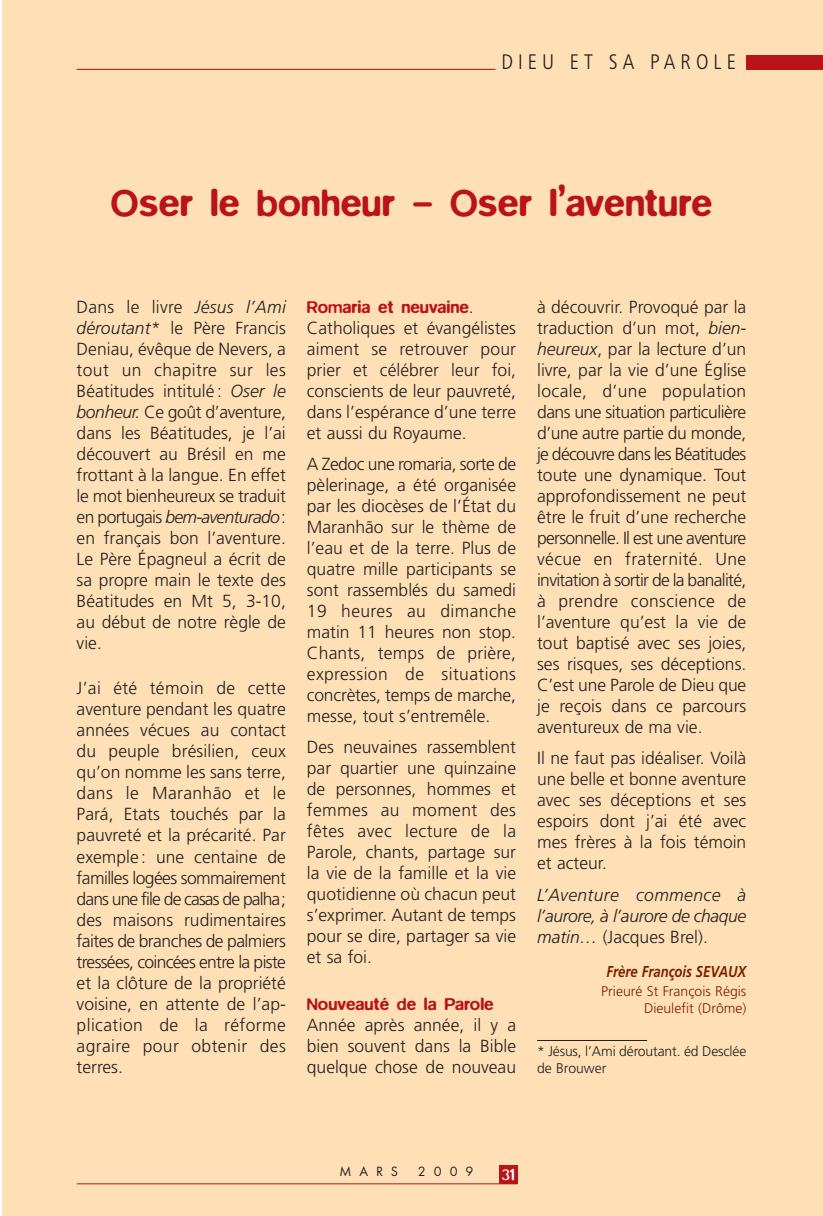
<style>
.page{position:relative;width:823px;height:1216px;background:#fff}
.page>*{position:absolute;margin:0;border:0;box-sizing:border-box;transform-origin:0 0}
.t1{font:500 38.5px "Blur";color:#ba1319}
.t2{font:300 condensed 21px "Frutiger LT Std";letter-spacing:.24em;color:#231f20}
.t3{font:300 17.5px/21px "Frutiger";color:#231f20;text-align:justify}
.t4{font:italic 300 17.5px/21px "Frutiger";letter-spacing:-.02em;color:#231f20;text-align:justify}
.t5{font:500 17.5px "Blur";color:#ba1319}
.t6{font:300 17.5px "Blur";color:#fff}
.t7{font:italic 700 15.75px "Frutiger";color:#7a2000;scale:.83 1}
.t8{font:300 14px/17.5px "Frutiger";letter-spacing:-.01em;color:#231f20}
.t9{font:300 14px/17.7px "Frutiger";color:#7a2000;text-align:right}
.t10{font:14px "Futura T";letter-spacing:.565em;color:#231f20}
.s1{font-style:italic}
.s2{font-family:"Frutiger";font-weight:300;color:#231f20}
.s3{font-style:normal}
</style>
<div class="page">
<div style="left:2px;top:0;width:821px;height:1216px;background:#ffe0b6"></div>
<p class="t2" style="left:501px;top:53px;width:236px">DIEU ET SA PAROLE</p>
<h1 class="t1" style="left:111px;top:190px;width:603px">Oser le bonheur – Oser l’aventure</h1>
<p class="t3" style="left:77px;top:298px;width:211px">Dans le livre <span class="s1">Jésus l’Ami déroutant*</span> le Père Francis Deniau, évêque de Nevers, a tout un chapitre sur les Béatitudes intitulé: <span class="s1">Oser le bonheur.</span> Ce goût d’aventure, dans les Béatitudes, je l’ai découvert au Brésil en me frottant à la langue. En effet le mot bienheureux se traduit en portugais <span class="s1">bem-aventurado</span>: en français bon l’aventure.<br>Le Père Épagneul a écrit de sa propre main le texte des Béatitudes en Mt 5, 3-10, au début de notre règle de vie.</p>
<p class="t3" style="left:77px;top:679px;width:211px">J’ai été témoin de cette aventure pendant les quatre années vécues au contact du peuple brésilien, ceux qu’on nomme les sans terre, dans le Maranhão et le Pará, Etats touchés par la pauvreté et la précarité. Par exemple: une centaine de familles logées sommairement dans une file de casas de palha; des maisons rudimentaires faites de branches de palmiers tressées, coincées entre la piste et la clôture de la propriété voisine, en attente de l’ap&shy;plication de la réforme agraire pour obtenir des terres.</p>
<p class="t5" style="left:307px;top:301px;width:168px">Romaria et neuvaine<span class="s2">.</span></p>
<p class="t3" style="left:307px;top:318px;width:211px">Catholiques et évangélistes aiment se retrouver pour prier et célébrer leur foi, conscients de leur pauvreté, dans l’espérance d’une terre et aussi du Royaume.</p>
<p class="t3" style="left:307px;top:454px;width:211px">A Zedoc une romaria, sorte de pèlerinage, a été organisée par les diocèses de l’État du Maranhão sur le thème de l’eau et de la terre. Plus de quatre mille participants se sont rassemblés du samedi 19 heures au dimanche matin 11 heures non stop.<br>Chants, temps de prière, expression de situations concrètes, temps de marche, messe, tout s’entremêle.</p>
<p class="t3" style="left:307px;top:738px;width:211px">Des neuvaines rassemblent par quartier une quinzaine de personnes, hommes et femmes au moment des fêtes avec lecture de la Parole, chants, partage sur la vie de la famille et la vie quotidienne où chacun peut s’exprimer. Autant de temps pour se dire, partager sa vie et sa foi.</p>
<p class="t5" style="left:307px;top:998px;width:188px">Nouveauté de la Parole</p>
<p class="t3" style="left:307px;top:1015px;width:211px">Année après année, il y a bien souvent dans la Bible quelque chose de nouveau</p>
<p class="t3" style="left:537px;top:298px;width:211px">à découvrir. Provoqué par la traduction d’un mot, <span class="s1">bien&shy;heureux</span>, par la lecture d’un livre, par la vie d’une Église locale, d’une population dans une situation particulière d’une autre partie du monde, je découvre dans les Béatitudes toute une dynamique. Tout approfondissement ne peut être le fruit d’une recherche personnelle. Il est une aventure vécue en fraternité. Une invitation à sortir de la banalité, à prendre conscience de l’aventure qu’est la vie de tout baptisé avec ses joies, ses risques, ses déceptions.<br>C’est une Parole de Dieu que je reçois dans ce parcours aventureux de ma vie.</p>
<p class="t3" style="left:537px;top:749px;width:211px">Il ne faut pas idéaliser. Voilà une belle et bonne aventure avec ses déceptions et ses espoirs dont j’ai été avec mes frères à la fois témoin et acteur.</p>
<p class="t4" style="left:537px;top:885px;width:211px">L’Aventure commence à l’aurore, à l’aurore de chaque matin… <span class="s3">(Jacques Brel).</span></p>
<p class="t7" style="left:607px;top:965px;width:170px">Frère François SEVAUX</p>
<p class="t9" style="left:601px;top:983px;width:147px">Prieuré St François Régis<br>Dieulefit (Drôme)</p>
<p class="t8" style="left:537px;top:1043px;width:211px">* Jésus, l’Ami déroutant. éd Desclée de Brouwer</p>
<p class="t10" style="left:339px;top:1165px;width:60px">MARS</p>
<p class="t10" style="left:418px;top:1165px;width:57px">2009</p>
<p class="t6" style="left:501px;top:1169px;width:15px">31</p>
</div>
